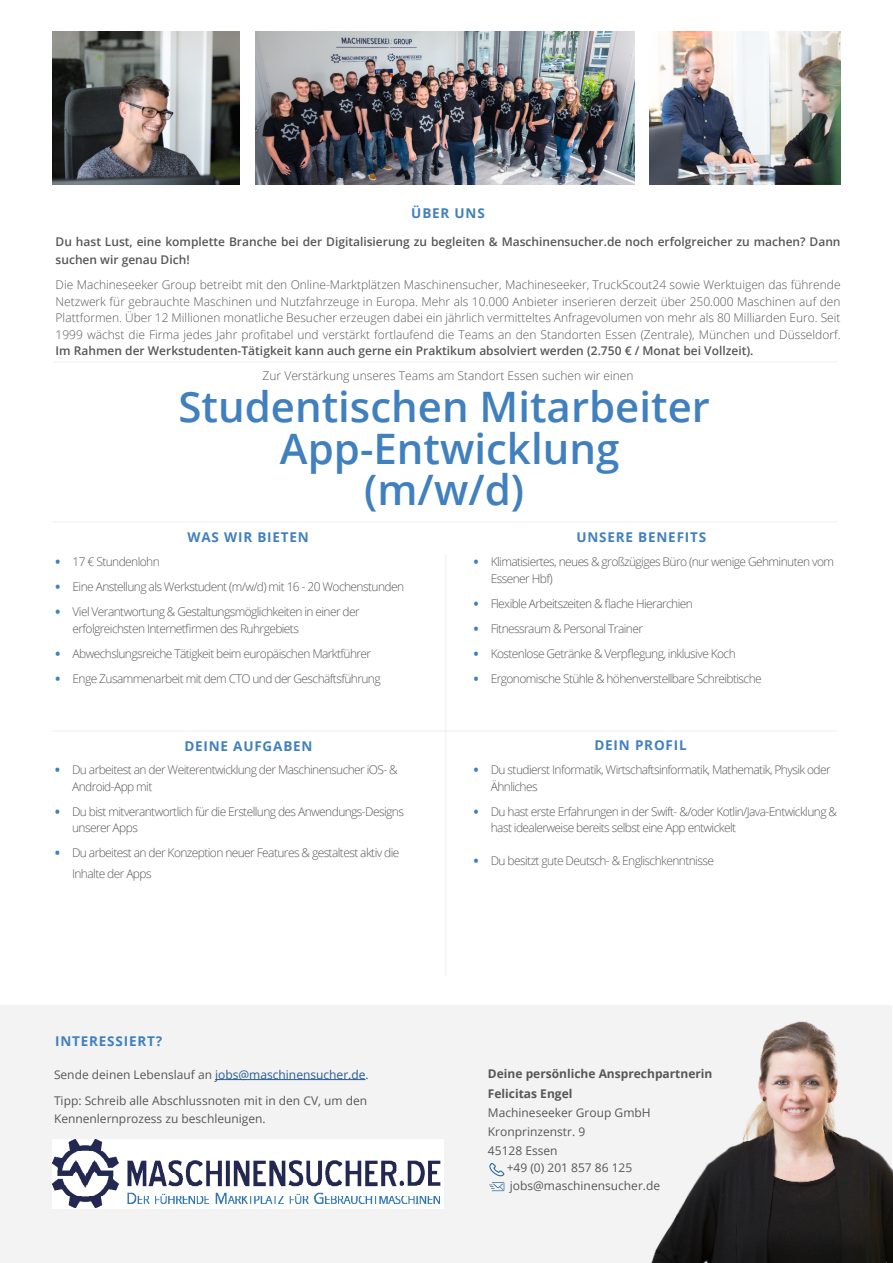
<style>
.page{position:relative;width:893px;height:1263px;background:#fff}
.page>*{position:absolute;margin:0;border:0;box-sizing:border-box;transform-origin:0 0}
.t1{font:600 42px/41.5px "Open Sans";color:#4180be;text-align:center}
.t2{font:700 13.5px "Open Sans";letter-spacing:.06em;color:#4180be}
.t3{font:300 12px/16.5px "Open Sans";letter-spacing:-.05em;color:#575756}
.t4{font:600 12px/18px "Open Sans";color:#575756}
.t5{font:12px/19px "Open Sans";color:#575756}
.t6{font:300 12px "Open Sans";color:#575756}
.t7{font:700 12px/20.5px "Open Sans";color:#575756}
.s1{font-weight:800;color:#4180be}
.s2{color:#275b9b}
</style>
<div class="page">
<div style="left:0;top:1005px;width:892px;height:258px;background:#f3f3f3"></div>
<hr style="left:215px;top:1079px;width:151px;height:1px;background:#275b9b">
<img style="left:651px;top:1021px;width:242px;height:242px">
<img style="left:255px;top:32px;width:380px;height:152px">
<img style="left:53px;top:32px;width:187px;height:152px">
<img style="left:649px;top:32px;width:192px;height:152px">
<hr style="left:53px;top:361px;width:785px;height:1px;background:#000">
<hr style="left:53px;top:521px;width:785px;height:1px;background:#000">
<hr style="left:445px;top:554px;width:1px;height:422px;background:#000">
<hr style="left:53px;top:730px;width:784px;height:1px;background:#000">
<svg style="left:489px;top:1163px;width:16px;height:28px"></svg>
<img style="left:53px;top:1139px;width:391px;height:70px">
<p class="t2" style="left:411px;top:203px;width:75px">ÜBER UNS</p>
<p class="t4" style="left:56px;top:233px;width:786px">Du hast Lust, eine komplette Branche bei der Digitalisierung zu begleiten &amp; Maschinensucher.de noch erfolgreicher zu machen? Dann suchen wir genau Dich!</p>
<p class="t3" style="left:56px;top:276px;width:786px;text-align:justify">Die Machineseeker Group betreibt mit den Online-Marktplätzen Maschinensucher, Machineseeker, TruckScout24 sowie Werktuigen das führende Netzwerk für gebrauchte Maschinen und Nutzfahrzeuge in Europa. Mehr als 10.000 Anbieter inserieren derzeit über 250.000 Maschinen auf den Plattformen. Über 12 Millionen monatliche Besucher erzeugen dabei ein jährlich vermitteltes Anfragevolumen von mehr als 80 Milliarden Euro. Seit 1999 wächst die Firma jedes Jahr profitabel und verstärkt fortlaufend die Teams an den Standorten Essen (Zentrale), München und Düsseldorf.</p>
<p class="t4" style="left:56px;top:342px;width:699px">Im Rahmen der Werkstudenten-Tätigkeit kann auch gerne ein Praktikum absolviert werden (2.750 € / Monat bei Vollzeit).</p>
<p class="t6" style="left:263px;top:368px;width:372px">Zur Verstärkung unseres Teams am Standort Essen suchen wir einen</p>
<h1 class="t1" style="left:178px;top:385px;width:533px">Studentischen Mitarbeiter<br>App-Entwicklung<br>(m/w/d)</h1>
<p class="t2" style="left:188px;top:527px;width:123px">WAS WIR BIETEN</p>
<p class="t3" style="left:56px;top:553px;width:106px"><span class="s1">•</span> 17 € Stundenlohn</p>
<p class="t3" style="left:56px;top:578px;width:350px"><span class="s1">•</span> Eine Anstellung als Werkstudent (m/w/d) mit 16 - 20 Wochenstunden</p>
<p class="t3" style="left:73px;top:603px;width:289px;text-indent:-17px"><span class="s1">•</span> Viel Verantwortung &amp; Gestaltungsmöglichkeiten in einer der erfolgreichsten Internetfirmen des Ruhrgebiets</p>
<p class="t3" style="left:56px;top:645px;width:317px"><span class="s1">•</span> Abwechslungsreiche Tätigkeit beim europäischen Marktführer</p>
<p class="t3" style="left:56px;top:670px;width:327px"><span class="s1">•</span> Enge Zusammenarbeit mit dem CTO und der Geschäftsführung</p>
<p class="t2" style="left:576px;top:527px;width:131px">UNSERE BENEFITS</p>
<p class="t3" style="left:491px;top:553px;width:345px;text-indent:-17px"><span class="s1">•</span> Klimatisiertes, neues &amp; großzügiges Büro (nur wenige Gehminuten vom<br>Essener Hbf)</p>
<p class="t3" style="left:474px;top:595px;width:221px"><span class="s1">•</span> Flexible Arbeitszeiten &amp; flache Hierarchien</p>
<p class="t3" style="left:474px;top:620px;width:171px"><span class="s1">•</span> Fitnessraum &amp; Personal Trainer</p>
<p class="t3" style="left:474px;top:645px;width:264px"><span class="s1">•</span> Kostenlose Getränke &amp; Verpflegung, inklusive Koch</p>
<p class="t3" style="left:474px;top:670px;width:289px"><span class="s1">•</span> Ergonomische Stühle &amp; höhenverstellbare Schreibtische</p>
<p class="t2" style="left:184px;top:736px;width:130px">DEINE AUFGABEN</p>
<p class="t2" style="left:594px;top:735px;width:94px">DEIN PROFIL</p>
<p class="t3" style="left:72px;top:761px;width:327px;text-indent:-17px"><span class="s1">•</span> Du arbeitest an der Weiterentwicklung der Maschinensucher iOS- &amp;<br>Android-App mit</p>
<p class="t3" style="left:72px;top:803px;width:333px;text-indent:-17px"><span class="s1">•</span> Du bist mitverantwortlich für die Erstellung des Anwendungs-Designs unserer Apps</p>
<p class="t3" style="left:72px;top:842px;width:329px;line-height:21px;text-indent:-17px"><span class="s1">•</span> Du arbeitest an der Konzeption neuer Features &amp; gestaltest aktiv die<br>Inhalte der Apps</p>
<p class="t2" style="left:55px;top:1031px;width:109px">INTERESSIERT?</p>
<p class="t5" style="left:54px;top:1064px;width:316px">Sende deinen Lebenslauf an <span class="s2">jobs@maschinensucher.de</span>.</p>
<p class="t5" style="left:54px;top:1091px;width:315px;line-height:18px">Tipp: Schreib alle Abschlussnoten mit in den CV, um den<br>Kennenlernprozess zu beschleunigen.</p>
<p class="t3" style="left:491px;top:761px;width:342px;text-indent:-17px"><span class="s1">•</span> Du studierst Informatik, Wirtschaftsinformatik, Mathematik, Physik oder<br>Ähnliches</p>
<p class="t3" style="left:491px;top:803px;width:348px;text-indent:-17px"><span class="s1">•</span> Du hast erste Erfahrungen in der Swift- &amp;/oder Kotlin/Java-Entwicklung &amp; hast idealerweise bereits selbst eine App entwickelt</p>
<p class="t3" style="left:474px;top:852px;width:242px"><span class="s1">•</span> Du besitzt gute Deutsch- &amp; Englischkenntnisse</p>
<p class="t7" style="left:488px;top:1063px;width:226px">Deine persönliche Ansprechpartnerin<br>Felicitas Engel</p>
<p class="t5" style="left:488px;top:1103px;width:164px">Machineseeker Group GmbH<br>Kronprinzenstr. 9<br>45128 Essen</p>
<p class="t5" style="left:507px;top:1159px;width:155px;line-height:17.5px">+49 (0) 201 857 86 125 jobs@maschinensucher.de</p>
</div>
